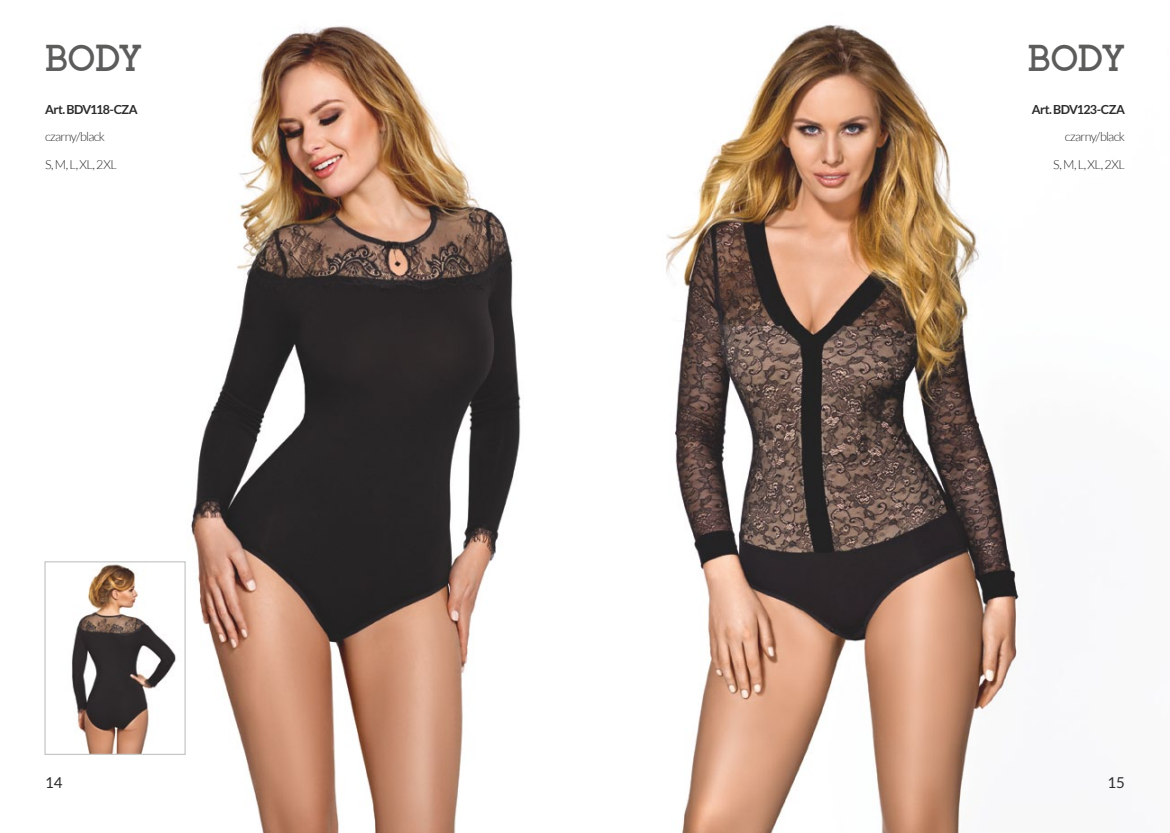
<style>
.page{position:relative;width:1170px;height:833px;background:#fff}
.page>*{position:absolute;margin:0;border:0;box-sizing:border-box;transform-origin:0 0}
.t1{font:35px "Arctic";letter-spacing:-.015em;color:#5c5c5b}
.t2{font:15px "Lato";color:#2b2b2a}
.t3{font:300 12.5px/27.2px "Lato";letter-spacing:-.05em;color:#2b2b2a;text-align:right}
.t4{font:700 12.5px "Lato";letter-spacing:-.045em;color:#2b2b2a}
</style>
<div class="page">
<img style="left:191px;top:24px;width:831px;height:809px">
<img style="left:71px;top:564px;width:105px;height:189px">
<div style="left:44px;top:561px;width:142px;height:194px;border:1px solid #c6c7c7"></div>
<h1 class="t1" style="left:45px;top:39px;width:99px">BODY</h1>
<p class="t4" style="left:45px;top:102px;width:94px">Art. BDV118-CZA</p>
<p class="t3" style="left:45px;top:123px;width:73px;text-align:left">czarny/black<br>S, M, L, XL, 2XL</p>
<h1 class="t1" style="left:1027px;top:39px;width:99px">BODY</h1>
<p class="t4" style="left:1031px;top:102px;width:95px">Art. BDV123-CZA</p>
<p class="t3" style="left:1053px;top:123px;width:73px">czarny/black<br>S, M, L, XL, 2XL</p>
<p class="t2" style="left:45px;top:774px;width:19px">14</p>
<p class="t2" style="left:1107px;top:774px;width:19px">15</p>
</div>
